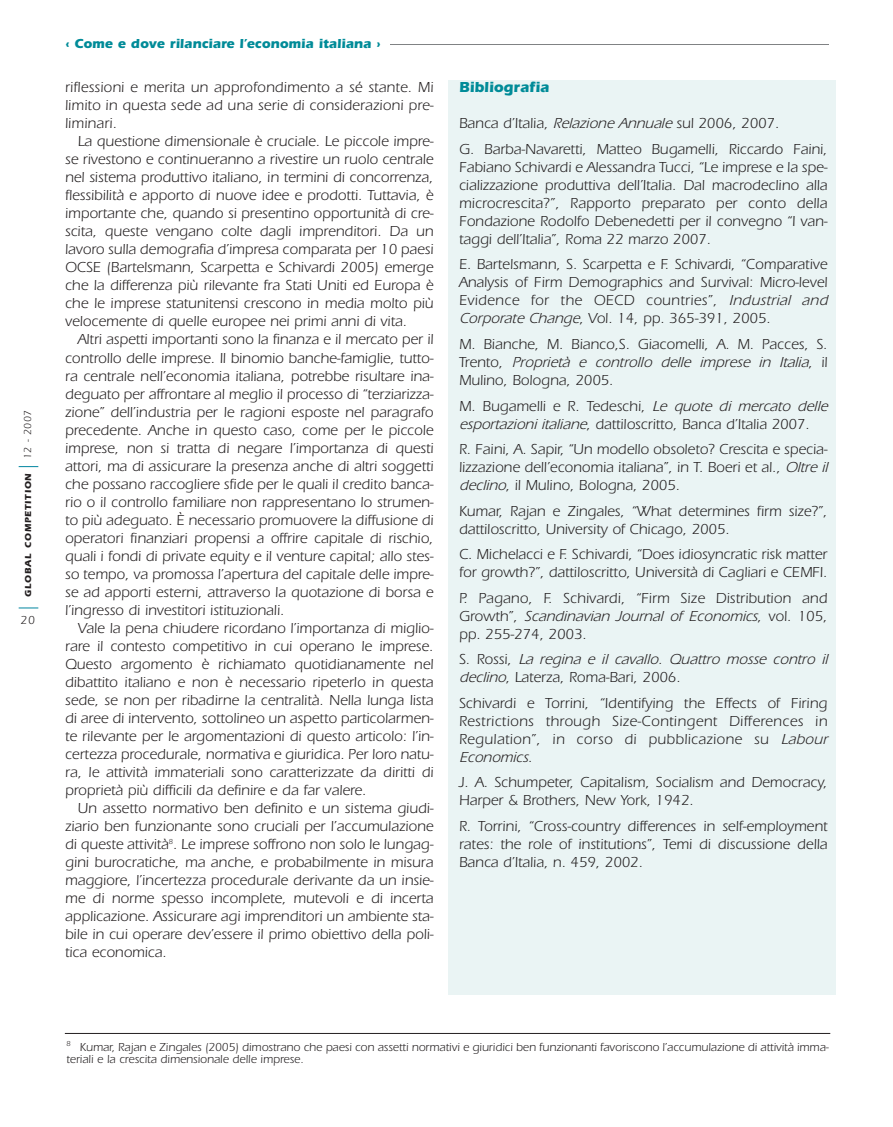
<style>
.page{position:relative;width:893px;height:1127px;background:#fff}
.page>*{position:absolute;margin:0;border:0;box-sizing:border-box;transform-origin:0 0}
.t1{font:15px/18px "Itc Eras";color:#231f20;text-align:justify}
.t2{font:15px/18px "Itc Eras";letter-spacing:.02em;color:#231f20}
.t3{font:italic 15px/18px "Itc Eras";color:#231f20}
.t4{font:700 15px "Itc Eras";color:#008b98}
.t5{font:700 13.5px "Itc Eras";color:#008b98}
.t6{font:12px/12px "Itc Eras";color:#231f20}
.t7{font:10.5px "Itc Eras";letter-spacing:.055em;color:#231f20}
.t8{font:700 9px "Itc Eras";letter-spacing:.09em;color:#231f20}
.s1{font-style:italic}
.s2{font-style:normal}
</style>
<div class="page">
<div style="left:448px;top:80px;width:387px;height:914px;background:#eaf4f4"></div>
<svg style="left:19px;top:607px;width:19px;height:1px"></svg>
<svg style="left:19px;top:466px;width:19px;height:1px"></svg>
<hr style="left:65px;top:1033px;width:765px;height:1px;background:#231f20">
<hr style="left:236px;top:44px;width:593px;height:1px;background:#808284">
<div style="left:64px;top:30px;width:326px;height:30px;background:#fff"></div>
<p class="t7" style="left:24px;top:459px;width:51px;rotate:-90deg">12 - 2007</p>
<p class="t8" style="left:25px;top:597px;width:125px;rotate:-90deg">GLOBAL COMPETITION</p>
<p class="t6" style="left:21px;top:615px;width:16px">20</p>
<p class="t5" style="left:65px;top:39px;width:317px">‹ Come e dove rilanciare l’economia italiana ›</p>
<p class="t1" style="left:65px;top:80px;width:370px">riflessioni e merita un approfondimento a sé stante. Mi limito in questa sede ad una serie di considerazioni pre&shy;liminari.</p>
<p class="t1" style="left:65px;top:134px;width:370px;text-indent:13px">La questione dimensionale è cruciale. Le piccole impre&shy;se rivestono e continueranno a rivestire un ruolo centrale nel sistema produttivo italiano, in termini di concorrenza, flessibilità e apporto di nuove idee e prodotti. Tuttavia, è importante che, quando si presentino opportunità di cre&shy;scita, queste vengano colte dagli imprenditori. Da un lavoro sulla demografia d’impresa comparata per 10 paesi OCSE (Bartelsmann, Scarpetta e Schivardi 2005) emerge che la differenza più rilevante fra Stati Uniti ed Europa è che le imprese statunitensi crescono in media molto più velocemente di quelle europee nei primi anni di vita.</p>
<p class="t1" style="left:65px;top:332px;width:370px;text-indent:13px">Altri aspetti importanti sono la finanza e il mercato per il controllo delle imprese. Il binomio banche-famiglie, tutto&shy;ra centrale nell’economia italiana, potrebbe risultare ina&shy;deguato per affrontare al meglio il processo di “terziarizza&shy;zione” dell’industria per le ragioni esposte nel paragrafo precedente. Anche in questo caso, come per le piccole imprese, non si tratta di negare l’importanza di questi attori, ma di assicurare la presenza anche di altri soggetti che possano raccogliere sfide per le quali il credito banca&shy;rio o il controllo familiare non rappresentano lo strumen&shy;to più adeguato. È necessario promuovere la diffusione di operatori finanziari propensi a offrire capitale di rischio, quali i fondi di private equity e il venture capital; allo stes&shy;so tempo, va promossa l’apertura del capitale delle impre&shy;se ad apporti esterni, attraverso la quotazione di borsa e l’ingresso di investitori istituzionali.</p>
<p class="t1" style="left:65px;top:620px;width:370px;text-indent:13px">Vale la pena chiudere ricordano l’importanza di miglio&shy;rare il contesto competitivo in cui operano le imprese.<br>Questo argomento è richiamato quotidianamente nel dibattito italiano e non è necessario ripeterlo in questa sede, se non per ribadirne la centralità. Nella lunga lista di aree di intervento, sottolineo un aspetto particolarmen&shy;te rilevante per le argomentazioni di questo articolo: l’in&shy;certezza procedurale, normativa e giuridica. Per loro natu&shy;ra, le attività immateriali sono caratterizzate da diritti di proprietà più difficili da definire e da far valere.</p>
<p class="t1" style="left:65px;top:800px;width:370px;text-indent:13px">Un assetto normativo ben definito e un sistema giudi&shy;ziario ben funzionante sono cruciali per l’accumulazione di queste attività<sup>8</sup>. Le imprese soffrono non solo le lungag&shy;gini burocratiche, ma anche, e probabilmente in misura maggiore, l’incertezza procedurale derivante da un insie&shy;me di norme spesso incomplete, mutevoli e di incerta applicazione. Assicurare agi imprenditori un ambiente sta&shy;bile in cui operare dev’essere il primo obiettivo della poli&shy;tica economica.</p>
<p class="t4" style="left:459px;top:82px;width:92px">Bibliografia</p>
<p class="t1" style="left:459px;top:112px;width:370px;line-height:25.5px">Banca d’Italia, <span class="s1">Relazione Annuale</span> sul 2006, 2007.<br>G. Barba-Navaretti, Matteo Bugamelli, Riccardo Faini,</p>
<p class="t1" style="left:459px;top:160px;width:370px">Fabiano Schivardi e Alessandra Tucci, “Le imprese e la spe&shy;cializzazione produttiva dell’Italia. Dal macrodeclino alla microcrescita?”, Rapporto preparato per conto della Fondazione Rodolfo Debenedetti per il convegno “I van&shy;taggi dell’Italia”, Roma 22 marzo 2007.</p>
<p class="t1" style="left:459px;top:257px;width:373px;text-align:left">E. Bartelsmann, S. Scarpetta e F. Schivardi, “Comparative Analysis of Firm Demographics and Survival: Micro-level Evidence for the OECD countries”, <span class="s1">Industrial and Corporate Change</span>, Vol. 14, pp. 365-391, 2005.</p>
<p class="t1" style="left:459px;top:337px;width:370px">M. Bianche, M. Bianco,S. Giacomelli, A. M. Pacces, S.<br>Tr e n t o , <span class="s1">Proprietà e controllo delle imprese in Italia</span>, i l Mulino, Bologna, 2005.</p>
<p class="t1" style="left:459px;top:398px;width:373px">M. Bugamelli e R. Tedeschi, <span class="s1">Le quote di mercato delle esportazioni italiane</span>, dattiloscritto, Banca d’Italia 2007.</p>
<p class="t1" style="left:459px;top:442px;width:373px;text-align:left">R. Faini, A. Sapir, “Un modello obsoleto? Crescita e specia&shy;lizzazione dell’economia italiana”, in T. Boeri et al., <span class="s1">Oltre il declino</span>, il Mulino, Bologna, 2005.</p>
<p class="t1" style="left:459px;top:503px;width:370px">Kumar, Rajan e Zingales, “What determines firm size?”, dattiloscritto, University of Chicago, 2005.</p>
<p class="t1" style="left:459px;top:547px;width:370px">C. Michelacci e F. Schivardi, “Does idiosyncratic risk matter for growth?”, dattiloscritto, Università di Cagliari e CEMFI.</p>
<p class="t1" style="left:459px;top:590px;width:370px">P. Pagano, F. Schivardi, “Firm Size Distribution and G ro wt h ” , <span class="s1">Scandinavian Journal of Economics</span>, v o l . 1 0 5 , pp. 255-274, 2003.</p>
<p class="t3" style="left:459px;top:652px;width:373px"><span class="s2">S . R o s s i ,</span> La regina e il cavallo. Quattro mosse contro il declino<span class="s2">, Laterza, Roma-Bari, 2006.</span></p>
<p class="t2" style="left:459px;top:695px;width:373px">Schivardi e Torrini, “Identifying the Effects of Firing Restrictions through Size-Contingent Differences in Regulation”, in corso di pubblicazione su <span class="s1">Labour Economics</span>.</p>
<p class="t1" style="left:459px;top:775px;width:370px">J. A. Schumpeter, Capitalism, Socialism and Democracy,<br>Harper &amp; Brothers, New York, 1942.</p>
<p class="t1" style="left:459px;top:818px;width:370px">R. Torrini, “Cross-country differences in self-employment rates: the role of institutions”, Temi di discussione della Banca d’Italia, n. 459, 2002.</p>
<p class="t6" style="left:66px;top:1043px;width:764px"><sup>8</sup> Kumar, Rajan e Zingales (2005) dimostrano che paesi con assetti normativi e giuridici ben funzionanti favoriscono l’accumulazione di attività imma&shy;teriali e la crescita dimensionale delle imprese.</p>
</div>
